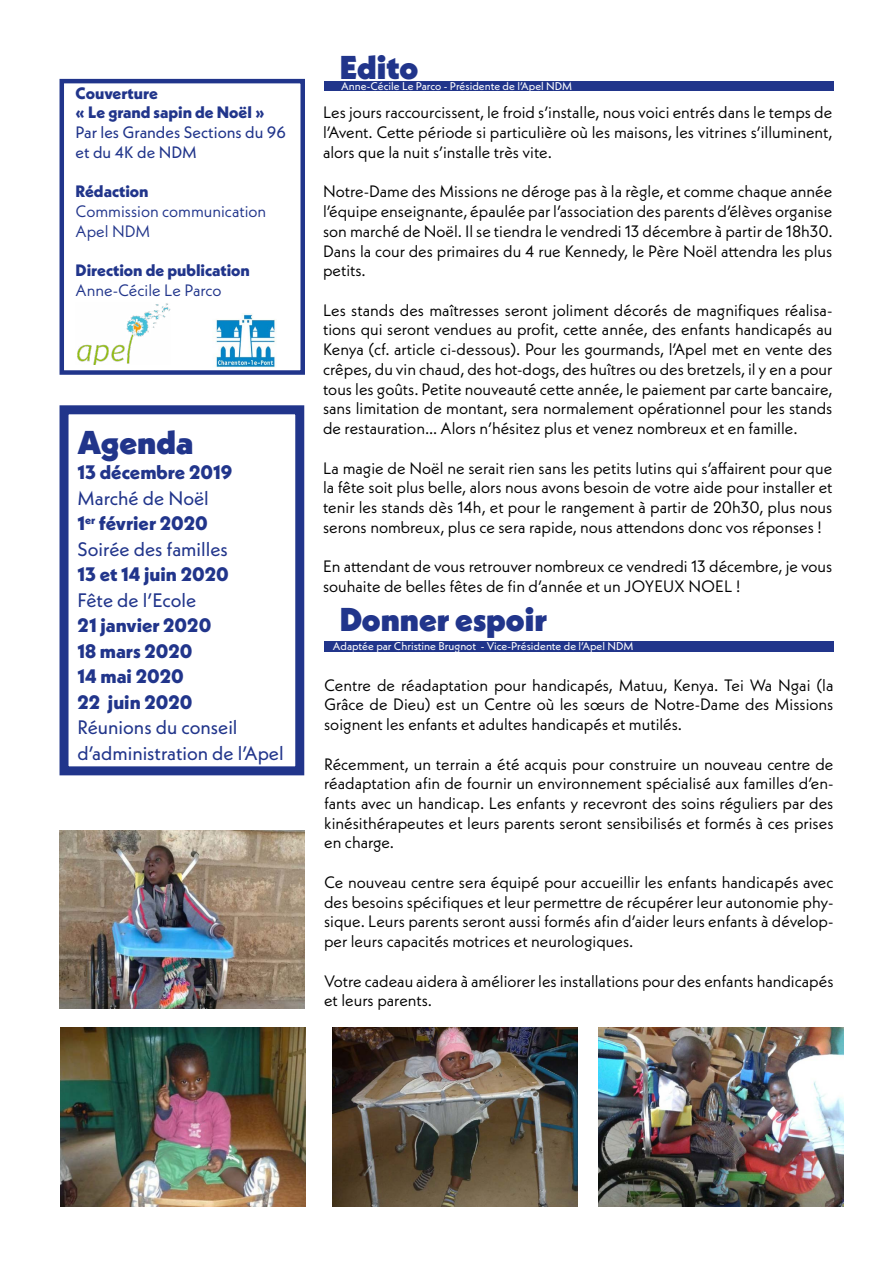
<style>
.page{position:relative;width:893px;height:1263px;background:#fff}
.page>*{position:absolute;margin:0;border:0;box-sizing:border-box;transform-origin:0 0}
.t1{font:900 33px "Neue Kabel";color:#21358b}
.t2{font:19.5px/25.5px "Neue Kabel";color:#21358b}
.t3{font:800 19.5px/25.5px "Neue Kabel";color:#21358b}
.t4{font:16.5px/19.8px "Neue Kabel";color:#000;text-align:justify}
.t5{font:800 16.5px/19.8px "Neue Kabel";color:#21358b}
.t6{font:16.5px/19.8px "Neue Kabel";color:#21358b}
.t7{font:16.5px/19.8px "Neue Kabel";color:#21358b}
.t8{font:11.25px "Neue Kabel";color:#fff}
.s1{font-weight:800}
</style>
<div class="page">
<img style="left:216px;top:313px;width:60px;height:55px">
<img style="left:77px;top:303px;width:94px;height:62px">
<div style="left:60px;top:79px;width:245px;height:296px;border:4px solid #21358b"></div>
<img style="left:60px;top:830px;width:244px;height:179px">
<img style="left:60px;top:1028px;width:245px;height:178px">
<img style="left:333px;top:1028px;width:245px;height:178px">
<img style="left:599px;top:1028px;width:244px;height:178px">
<div style="left:60px;top:405px;width:244px;height:370px;border:9px solid #21358b"></div>
<div style="left:324px;top:81px;width:509px;height:9px;background:#21358b"></div>
<div style="left:324px;top:641px;width:509px;height:10px;background:#21358b"></div>
<p class="t5" style="left:76px;top:83px;width:190px">Couverture<br>« Le grand sapin de Noël »</p>
<p class="t7" style="left:76px;top:122px;width:212px">Par les Grandes Sections du 96 et du 4K de NDM</p>
<p class="t5" style="left:76px;top:181px;width:74px">Rédaction</p>
<p class="t6" style="left:76px;top:201px;width:192px">Commission communication<br>Apel NDM</p>
<p class="t5" style="left:76px;top:260px;width:176px">Direction de publication</p>
<p class="t6" style="left:76px;top:280px;width:148px">Anne-Cécile Le Parco</p>
<h1 class="t1" style="left:78px;top:421px;width:117px">Agenda</h1>
<p class="t3" style="left:78px;top:460px;width:156px">13 décembre 2019</p>
<p class="t2" style="left:78px;top:485px;width:152px">Marché de Noël<br><span class="s1">1</span><sup>er</sup> <span class="s1">février 2020<br></span>Soirée des familles</p>
<p class="t3" style="left:78px;top:562px;width:153px">13 et 14 juin 2020</p>
<p class="t2" style="left:78px;top:587px;width:120px">Fête de l’Ecole</p>
<p class="t3" style="left:78px;top:613px;width:135px">21 janvier 2020<br>18 mars 2020<br>14 mai 2020<br>22 juin 2020</p>
<p class="t2" style="left:78px;top:714px;width:208px">Réunions du conseil d’administration de l’Apel</p>
<h1 class="t1" style="left:340px;top:46px;width:80px">Edito</h1>
<p class="t8" style="left:341px;top:78px;width:232px">Anne-Cécile Le Parco - Présidente de l’Apel NDM</p>
<p class="t4" style="left:323px;top:102px;width:511px">Les jours raccourcissent, le froid s’installe, nous voici entrés dans le temps de l’Avent. Cette période si particulière où les maisons, les vitrines s’illuminent, alors que la nuit s’installe très vite.</p>
<p class="t4" style="left:323px;top:181px;width:511px">Notre-Dame des Missions ne déroge pas à la règle, et comme chaque année l’équipe enseignante, épaulée par l’association des parents d’élèves organise son marché de Noël. Il se tiendra le vendredi 13 décembre à partir de 18h30.<br>Dans la cour des primaires du 4 rue Kennedy, le Père Noël attendra les plus petits.</p>
<p class="t4" style="left:323px;top:300px;width:511px">Les stands des maîtresses seront joliment décorés de magnifiques réalisa&shy;tions qui seront vendues au profit, cette année, des enfants handicapés au Kenya (cf. article ci-dessous). Pour les gourmands, l’Apel met en vente des crêpes, du vin chaud, des hot-dogs, des huîtres ou des bretzels, il y en a pour tous les goûts. Petite nouveauté cette année, le paiement par carte bancaire, sans limitation de montant, sera normalement opérationnel pour les stands de restauration… Alors n’hésitez plus et venez nombreux et en famille.</p>
<p class="t4" style="left:323px;top:458px;width:511px">La magie de Noël ne serait rien sans les petits lutins qui s’affairent pour que la fête soit plus belle, alors nous avons besoin de votre aide pour installer et tenir les stands dès 14h, et pour le rangement à partir de 20h30, plus nous serons nombreux, plus ce sera rapide, nous attendons donc vos réponses !</p>
<p class="t4" style="left:323px;top:556px;width:511px">En attendant de vous retrouver nombreux ce vendredi 13 décembre, je vous souhaite de belles fêtes de fin d’année et un JOYEUX NOEL !</p>
<h1 class="t1" style="left:340px;top:599px;width:209px">Donner espoir</h1>
<p class="t4" style="left:324px;top:675px;width:511px">Centre de réadaptation pour handicapés, Matuu, Kenya. Tei Wa Ngai (la Grâce de Dieu) est un Centre où les sœurs de Notre-Dame des Missions soignent les enfants et adultes handicapés et mutilés.</p>
<p class="t4" style="left:324px;top:754px;width:511px">Récemment, un terrain a été acquis pour construire un nouveau centre de réadaptation afin de fournir un environnement spécialisé aux familles d’en&shy;fants avec un handicap. Les enfants y recevront des soins réguliers par des kinésithérapeutes et leurs parents seront sensibilisés et formés à ces prises en charge.</p>
<p class="t4" style="left:324px;top:872px;width:511px">Ce nouveau centre sera équipé pour accueillir les enfants handicapés avec des besoins spécifiques et leur permettre de récupérer leur autonomie phy&shy;sique. Leurs parents seront aussi formés afin d’aider leurs enfants à dévelop&shy;per leurs capacités motrices et neurologiques.</p>
<p class="t4" style="left:324px;top:971px;width:511px">Votre cadeau aidera à améliorer les installations pour des enfants handicapés et leurs parents.</p>
<p class="t8" style="left:333px;top:639px;width:302px">Adaptée par Christine Brugnot - Vice-Présidente de l’Apel NDM</p>
</div>
